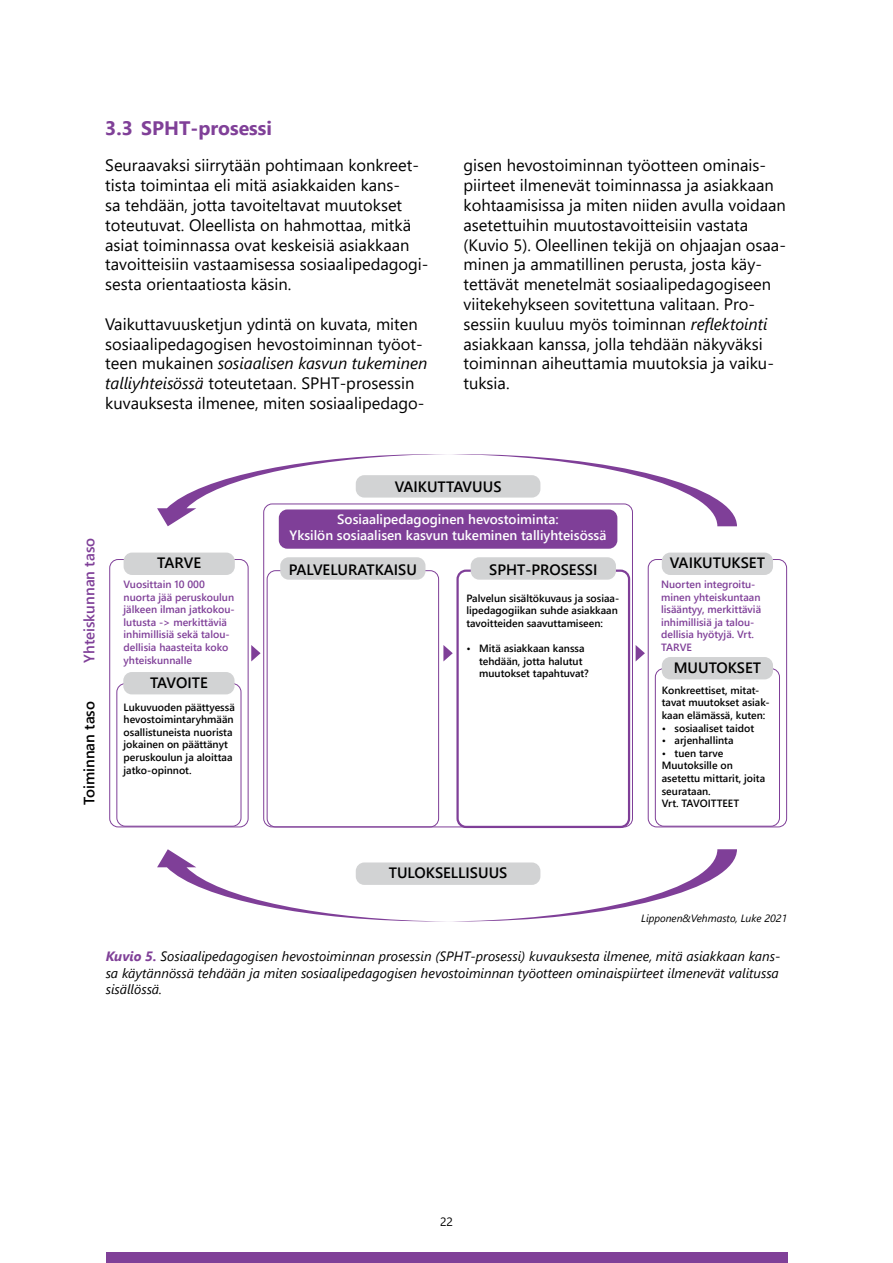
<style>
.page{position:relative;width:893px;height:1263px;background:#fff}
.page>*{position:absolute;margin:0;border:0;box-sizing:border-box;transform-origin:0 0}
._1_1_Otsikko{font:700 19.5px "Segoe UI";color:#804098}
.Leipis{font:16.5px/19.8px "Segoe UI";color:#000}
.t1{font:600 15px "Segoe UI";color:#000}
.t2{font:600 15px "Segoe UI";color:#7f3f98}
.Taulukko_ja_kuvateks{font:italic 13.5px/16.2px "Segoe UI";color:#000}
.t3{font:600 13.5px/16.2px "Segoe UI";color:#fff;text-align:center}
.t4{font:12px "Segoe UI";color:#000}
.t5{font:600 10.5px/12.6px "Segoe UI";color:#000}
.t6{font:600 10.5px/12.6px "Segoe UI";color:#7f3f98}
.t7{font:italic 10.5px "Segoe UI";color:#000}
.s1{font-style:italic}
.s2{font-weight:700;color:#804098}
</style>
<div class="page">
<div style="left:106px;top:1252px;width:682px;height:11px;background:#804098"></div>
<svg style="left:157px;top:849px;width:580px;height:72px"></svg>
<svg style="left:157px;top:454px;width:580px;height:72px"></svg>
<div style="left:109px;top:559px;width:139px;height:268px;border:1px solid #7f3f98;border-radius:9px"></div>
<div style="left:116px;top:683px;width:125px;height:143px;border:1px solid #7f3f98;border-radius:9px"></div>
<div style="left:648px;top:559px;width:139px;height:268px;border:1px solid #7f3f98;border-radius:9px"></div>
<div style="left:655px;top:668px;width:125px;height:158px;border:1px solid #7f3f98;border-radius:9px"></div>
<div style="left:267px;top:570px;width:172px;height:257px;border:1px solid #7f3f98;border-radius:9px"></div>
<div style="left:456px;top:569px;width:174px;height:259px;border:2px solid #7f3f98;border-radius:9px"></div>
<div style="left:263px;top:504px;width:370px;height:323px;border:1px solid #7f3f98;border-radius:9px"></div>
<div style="left:279px;top:509px;width:338px;height:40px;background:#7f3f98;border-radius:9px"></div>
<div style="left:356px;top:475px;width:184px;height:23px;background:#d2d3d4;border-radius:9px"></div>
<div style="left:356px;top:862px;width:184px;height:23px;background:#d2d3d4;border-radius:9px"></div>
<div style="left:123px;top:672px;width:112px;height:22px;background:#d2d3d4;border-radius:9px"></div>
<div style="left:124px;top:553px;width:111px;height:22px;background:#d2d3d4;border-radius:9px"></div>
<div style="left:662px;top:553px;width:111px;height:22px;background:#d2d3d4;border-radius:9px"></div>
<div style="left:662px;top:657px;width:111px;height:22px;background:#d2d3d4;border-radius:9px"></div>
<div style="left:280px;top:557px;width:145px;height:23px;background:#d2d3d4;border-radius:9px"></div>
<div style="left:471px;top:557px;width:145px;height:23px;background:#d2d3d4;border-radius:9px"></div>
<svg style="left:251px;top:645px;width:10px;height:16px"></svg>
<svg style="left:443px;top:645px;width:10px;height:16px"></svg>
<svg style="left:636px;top:645px;width:9px;height:16px"></svg>
<p class="_1_1_Otsikko" style="left:105px;top:110px;width:168px">3.3 SPHT-prosessi</p>
<p class="Leipis" style="left:105px;top:154px;width:325px">Seuraavaksi siirrytään pohtimaan konkreet&shy;tista toimintaa eli mitä asiakkaiden kans-<br>sa tehdään, jotta tavoiteltavat muutokset toteutuvat. Oleellista on hahmottaa, mitkä asiat toiminnassa ovat keskeisiä asiakkaan tavoitteisiin vastaamisessa sosiaalipedagogi&shy;sesta orientaatiosta käsin.</p>
<p class="Leipis" style="left:105px;top:312px;width:324px">Vaikuttavuusketjun ydintä on kuvata, miten sosiaalipedagogisen hevostoiminnan työot&shy;teen mukainen <span class="s1">sosiaalisen kasvun tukeminen talliyhteisössä</span> toteutetaan. SPHT-prosessin kuvauksesta ilmenee, miten sosiaalipedago-</p>
<p class="Leipis" style="left:463px;top:154px;width:324px">gisen hevostoiminnan työotteen ominais&shy;piirteet ilmenevät toiminnassa ja asiakkaan kohtaamisissa ja miten niiden avulla voidaan asetettuihin muutostavoitteisiin vastata (Kuvio 5). Oleellinen tekijä on ohjaajan osaa&shy;minen ja ammatillinen perusta, josta käy&shy;tettävät menetelmät sosiaalipedagogiseen viitekehykseen sovitettuna valitaan. Pro&shy;sessiin kuuluu myös toiminnan <span class="s1">reflektointi </span>asiakkaan kanssa, jolla tehdään näkyväksi toiminnan aiheuttamia muutoksia ja vaiku&shy;tuksia.</p>
<p class="t2" style="left:75px;top:663px;width:126px;rotate:-90deg">Yhteiskunnan taso</p>
<p class="t1" style="left:75px;top:805px;width:105px;rotate:-90deg">Toiminnan taso</p>
<p class="t1" style="left:395px;top:473px;width:108px">VAIKUTTAVUUS</p>
<p class="t1" style="left:157px;top:549px;width:45px">TARVE</p>
<p class="t3" style="left:290px;top:510px;width:318px">Sosiaalipedagoginen hevostoiminta:<br>Yksilön sosiaalisen kasvun tukeminen talliyhteisössä</p>
<p class="t1" style="left:289px;top:555px;width:130px">PALVELURATKAISU</p>
<p class="t1" style="left:489px;top:555px;width:110px">SPHT-PROSESSI</p>
<p class="t1" style="left:670px;top:549px;width:97px">VAIKUTUKSET</p>
<p class="t6" style="left:124px;top:577px;width:113px">Vuosittain 10 000 nuorta jää peruskoulun jälkeen ilman jatkokou&shy;lutusta -&gt; merkittäviä inhimillisiä sekä talou&shy;dellisia haasteita koko yhteiskunnalle</p>
<p class="t6" style="left:661px;top:577px;width:102px">Nuorten integroitu&shy;minen yhteiskuntaan lisääntyy, merkittäviä inhimillisiä ja talou&shy;dellisia hyötyjä. Vrt.<br>TARVE</p>
<p class="t5" style="left:466px;top:591px;width:154px">Palvelun sisältökuvaus ja sosiaa&shy;lipedagogiikan suhde asiakkaan tavoitteiden saavuttamiseen:</p>
<p class="t5" style="left:479px;top:641px;width:111px;text-indent:-13px">• Mitä asiakkaan kanssa tehdään, jotta halutut muutokset tapahtuvat?</p>
<p class="t1" style="left:674px;top:653px;width:89px">MUUTOKSET</p>
<p class="t1" style="left:150px;top:668px;width:59px">TAVOITE</p>
<p class="t5" style="left:662px;top:683px;width:109px">Konkreettiset, mitat&shy;tavat muutokset asiak&shy;kaan elämässä, kuten:</p>
<p class="t5" style="left:662px;top:721px;width:94px">• sosiaaliset taidot</p>
<p class="t5" style="left:662px;top:733px;width:73px">• arjenhallinta</p>
<p class="t5" style="left:662px;top:746px;width:105px">• tuen tarve<br>Muutoksille on asetettu mittarit, joita seurataan.<br>Vrt. TAVOITTEET</p>
<p class="t5" style="left:124px;top:700px;width:113px">Lukuvuoden päättyessä hevostoimintaryhmään osallistuneista nuorista jokainen on päättänyt peruskoulun ja aloittaa jatko-opinnot.</p>
<p class="t1" style="left:389px;top:858px;width:120px">TULOKSELLISUUS</p>
<p class="t7" style="left:641px;top:908px;width:147px">Lipponen&amp;Vehmasto, Luke 2021</p>
<p class="Taulukko_ja_kuvateks" style="left:106px;top:946px;width:676px"><span class="s2">Kuvio 5.</span> Sosiaalipedagogisen hevostoiminnan prosessin (SPHT-prosessi) kuvauksesta ilmenee, mitä asiakkaan kans&shy;sa käytännössä tehdään ja miten sosiaalipedagogisen hevostoiminnan työotteen ominaispiirteet ilmenevät valitussa sisällössä.</p>
<p class="t4" style="left:440px;top:1211px;width:14px">22</p>
</div>
